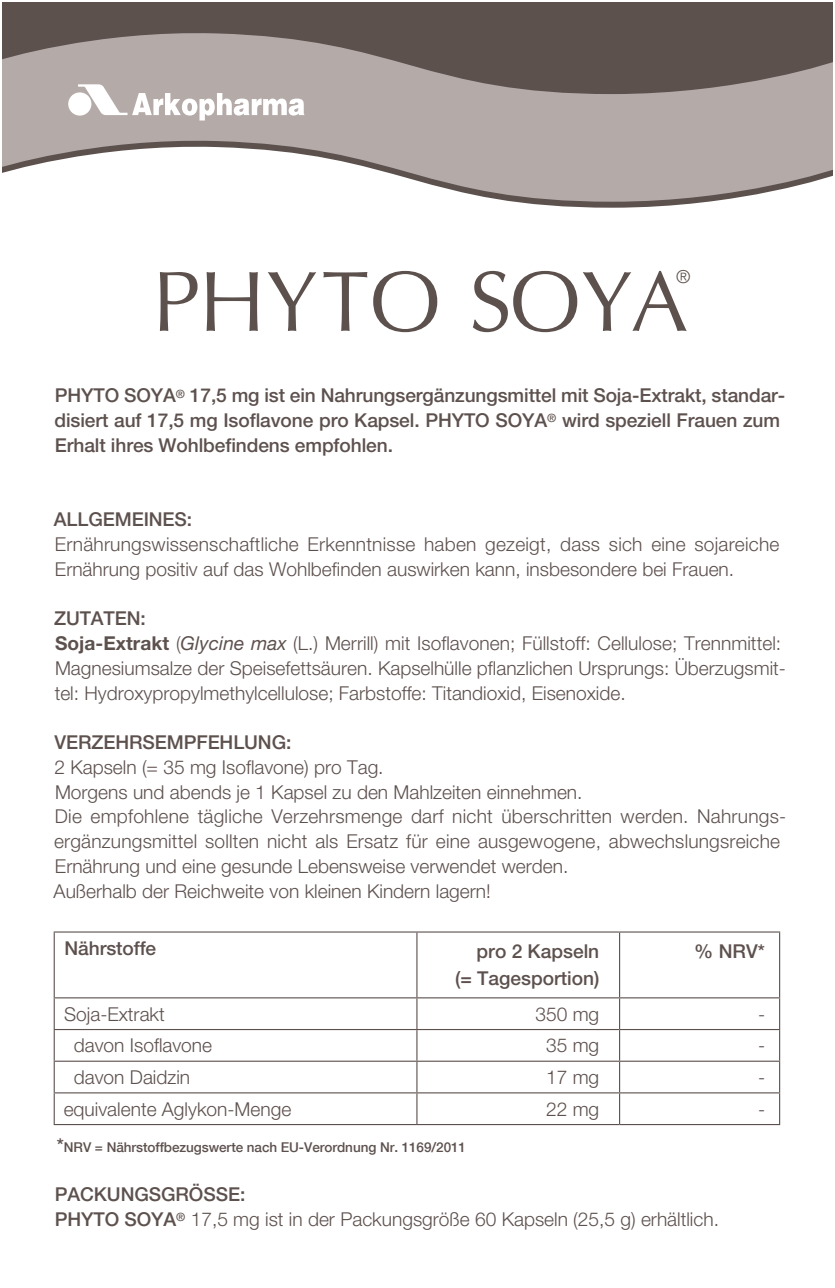
<style>
.page{position:relative;width:835px;height:1288px;background:#fff}
.page>*{position:absolute;margin:0;border:0;box-sizing:border-box;transform-origin:0 0}
.t1{font:85.5px "Optima LT Std";color:#5d514e}
.t2{font:300 19.12px/24.8px "Helvetica Neue LT Std";color:#5d514e}
.t3{font:500 19.12px/24.8px "Helvetica Neue LT Std";letter-spacing:-.005em;color:#5d514e}
.t4{font:300 18px "Helvetica Neue LT Std";color:#5d514e}
.t5{font:500 13.5px "Helvetica Neue";letter-spacing:-.005em;color:#5d514e}
.s1{font-weight:700}
.s2{font-weight:400;font-style:italic}
.s3{font-size:19.12px}
.s4{font-weight:500}
</style>
<div class="page">
<hr style="left:54px;top:931px;width:363px;height:1px;background:#5d514e">
<hr style="left:54px;top:932px;width:1px;height:65px;background:#5d514e">
<hr style="left:417px;top:931px;width:202px;height:1px;background:#5d514e">
<hr style="left:416px;top:932px;width:1px;height:65px;background:#5d514e">
<hr style="left:619px;top:931px;width:161px;height:1px;background:#5d514e">
<hr style="left:619px;top:932px;width:1px;height:65px;background:#5d514e">
<hr style="left:778px;top:932px;width:2px;height:65px;background:#5d514e">
<hr style="left:54px;top:997px;width:363px;height:1px;background:#5d514e">
<hr style="left:54px;top:998px;width:1px;height:30px;background:#5d514e">
<hr style="left:417px;top:997px;width:202px;height:1px;background:#5d514e">
<hr style="left:416px;top:998px;width:1px;height:30px;background:#5d514e">
<hr style="left:619px;top:997px;width:161px;height:1px;background:#5d514e">
<hr style="left:619px;top:998px;width:1px;height:30px;background:#5d514e">
<hr style="left:778px;top:998px;width:2px;height:30px;background:#5d514e">
<hr style="left:54px;top:1028px;width:363px;height:1px;background:#5d514e">
<hr style="left:54px;top:1029px;width:1px;height:31px;background:#5d514e">
<hr style="left:417px;top:1028px;width:202px;height:1px;background:#5d514e">
<hr style="left:416px;top:1029px;width:1px;height:31px;background:#5d514e">
<hr style="left:619px;top:1028px;width:161px;height:1px;background:#5d514e">
<hr style="left:619px;top:1029px;width:1px;height:31px;background:#5d514e">
<hr style="left:778px;top:1029px;width:2px;height:31px;background:#5d514e">
<hr style="left:54px;top:1060px;width:363px;height:1px;background:#5d514e">
<hr style="left:54px;top:1061px;width:1px;height:31px;background:#5d514e">
<hr style="left:417px;top:1060px;width:202px;height:1px;background:#5d514e">
<hr style="left:416px;top:1061px;width:1px;height:31px;background:#5d514e">
<hr style="left:619px;top:1060px;width:161px;height:1px;background:#5d514e">
<hr style="left:619px;top:1061px;width:1px;height:31px;background:#5d514e">
<hr style="left:778px;top:1061px;width:2px;height:31px;background:#5d514e">
<hr style="left:54px;top:1092px;width:363px;height:1px;background:#5d514e">
<hr style="left:54px;top:1093px;width:1px;height:30px;background:#5d514e">
<hr style="left:417px;top:1092px;width:202px;height:1px;background:#5d514e">
<hr style="left:416px;top:1093px;width:1px;height:30px;background:#5d514e">
<hr style="left:619px;top:1092px;width:161px;height:1px;background:#5d514e">
<hr style="left:619px;top:1093px;width:1px;height:30px;background:#5d514e">
<hr style="left:778px;top:1093px;width:2px;height:30px;background:#5d514e">
<hr style="left:54px;top:1123px;width:363px;height:1px;background:#5d514e">
<hr style="left:417px;top:1123px;width:202px;height:1px;background:#5d514e">
<hr style="left:619px;top:1123px;width:161px;height:1px;background:#5d514e">
<svg style="left:517px;top:202px;width:188px;height:6px"></svg>
<div style="left:3px;top:3px;width:829px;height:122px;background:#5d514e"></div>
<svg style="left:3px;top:33px;width:829px;height:169px;fill:#b4aba9"></svg>
<div style="left:68px;top:92px;width:23px;height:24px;background:#fff;border-radius:50%"></div>
<svg style="left:78px;top:84px;width:226px;height:36px;background:#cec8c7"></svg>
<p class="t4" style="left:676px;top:266px;width:16px">®</p>
<p class="t1" style="left:152px;top:252px;width:537px">PHYTO SOYA</p>
<p class="t3" style="left:54px;top:383px;width:732px">PHYTO SOYA<sup>®</sup> 17,5 mg ist ein Nahrungsergänzungsmittel mit Soja-Extrakt, standar&shy;disiert auf 17,5 mg Isoflavone pro Kapsel. PHYTO SOYA<sup>®</sup> wird speziell Frauen zum<br>Erhalt ihres Wohlbefindens empfohlen.</p>
<p class="t3" style="left:54px;top:507px;width:140px">ALLGEMEINES:</p>
<p class="t2" style="left:55px;top:531px;width:725px">Ernährungswissenschaftliche Erkenntnisse haben gezeigt, dass sich eine sojareiche<br>Ernährung positiv auf das Wohlbefinden auswirken kann, insbesondere bei Frauen.</p>
<p class="t3" style="left:54px;top:606px;width:93px">ZUTATEN:</p>
<p class="t2" style="left:55px;top:630px;width:732px"><span class="s1">Soja-Extrakt</span> (<span class="s2">Glycine max</span> (L.) Merrill) mit Isoflavonen; Füllstoff: Cellulose; Trennmittel:<br>Magnesiumsalze der Speisefettsäuren. Kapselhülle pflanzlichen Ursprungs: Überzugsmit&shy;tel: Hydroxypropylmethylcellulose; Farbstoffe: Titandioxid, Eisenoxide.</p>
<p class="t3" style="left:55px;top:729px;width:238px">VERZEHRSEMPFEHLUNG:</p>
<p class="t2" style="left:54px;top:754px;width:330px">2 Kapseln (= 35 mg Isoflavone) pro Tag.</p>
<p class="t2" style="left:55px;top:779px;width:529px">Morgens und abends je 1 Kapsel zu den Mahlzeiten einnehmen.</p>
<p class="t2" style="left:54px;top:803px;width:733px">Die empfohlene tägliche Verzehrsmenge darf nicht überschritten werden. Nahrungs&shy;ergänzungsmittel sollten nicht als Ersatz für eine ausgewogene, abwechslungsreiche<br>Ernährung und eine gesunde Lebensweise verwendet werden.</p>
<p class="t2" style="left:54px;top:878px;width:438px">Außerhalb der Reichweite von kleinen Kindern lagern!</p>
<p class="t3" style="left:65px;top:935px;width:93px">Nährstoffe</p>
<p class="t3" style="left:476px;top:938px;width:124px">pro 2 Kapseln</p>
<p class="t3" style="left:455px;top:965px;width:146px">(= Tagesportion)</p>
<p class="t3" style="left:694px;top:938px;width:72px">% NRV*</p>
<p class="t2" style="left:64px;top:1000px;width:102px">Soja-Extrakt</p>
<p class="t2" style="left:535px;top:1000px;width:65px">350 mg</p>
<p class="t2" style="left:758px;top:1000px;width:6px">-</p>
<p class="t2" style="left:74px;top:1032px;width:140px">davon Isoflavone</p>
<p class="t2" style="left:546px;top:1032px;width:55px">35 mg</p>
<p class="t2" style="left:758px;top:1032px;width:6px">-</p>
<p class="t2" style="left:74px;top:1064px;width:118px">davon Daidzin</p>
<p class="t2" style="left:546px;top:1064px;width:55px">17 mg</p>
<p class="t2" style="left:758px;top:1064px;width:6px">-</p>
<p class="t2" style="left:64px;top:1095px;width:229px">equivalente Aglykon-Menge</p>
<p class="t2" style="left:546px;top:1095px;width:55px">22 mg</p>
<p class="t2" style="left:758px;top:1095px;width:6px">-</p>
<p class="t5" style="left:57px;top:1135px;width:410px"><span class="s3">*</span>NRV = Nährstoffbezugswerte nach EU-Verordnung Nr. 1169/2011</p>
<p class="t3" style="left:55px;top:1181px;width:192px">PACKUNGSGRÖSSE:</p>
<p class="t2" style="left:55px;top:1206px;width:665px"><span class="s4">PHYTO SOYA</span><sup>®</sup> 17,5 mg ist in der Packungsgröße 60 Kapseln (25,5 g) erhältlich.</p>
</div>
